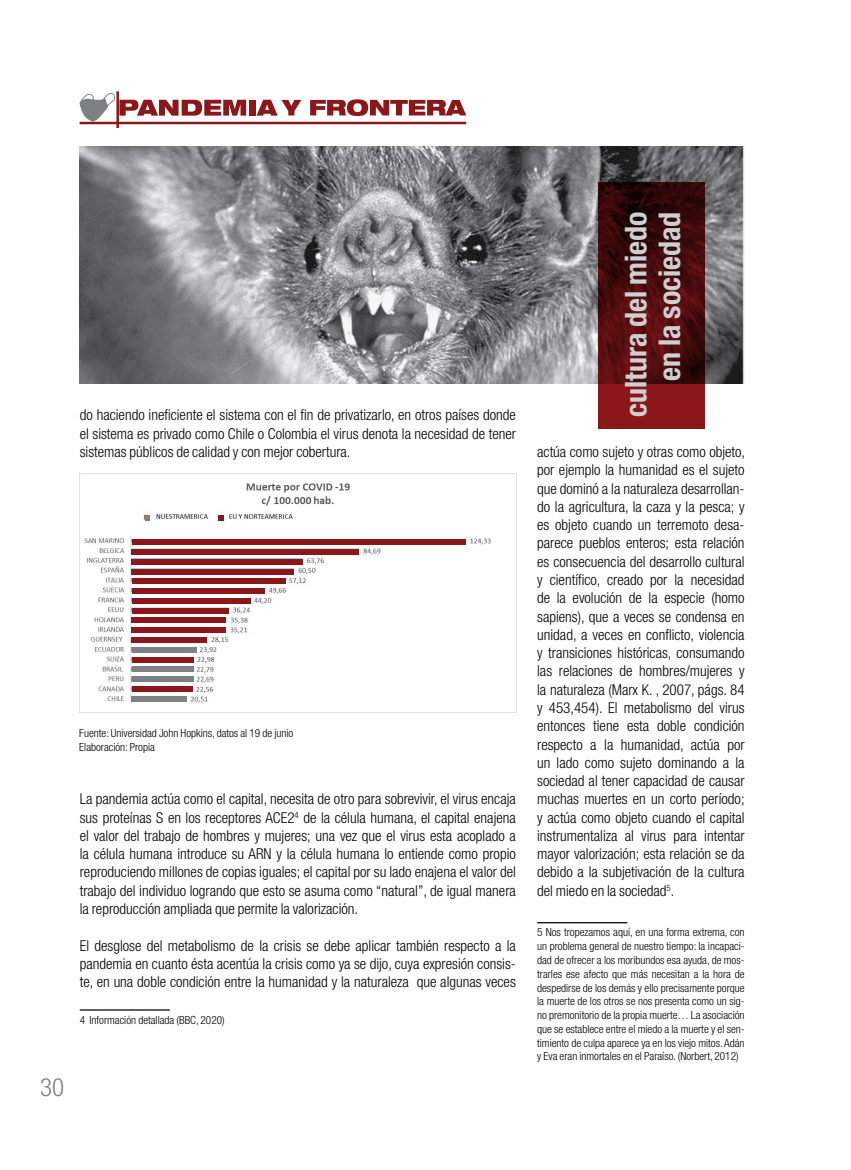
<style>
.page{position:relative;width:851px;height:1170px;background:#fff}
.page>*{position:absolute;margin:0;border:0;box-sizing:border-box;transform-origin:0 0}
.t1{font:700 condensed 30px/33.8px "Helvetica Neue LT Std";color:#cdd0d0;text-align:right}
.t2{font:300 condensed 25px "Helvetica Neue LT Std";color:#7c8283}
.t3{font:300 condensed 15px/18.2px "Helvetica Neue LT Std";color:#000;text-align:justify}
.t4{font:300 condensed 11.25px/13.8px "Helvetica Neue LT Std";color:#000;text-align:justify}
</style>
<div class="page">
<div style="left:249px;top:100px;width:6px;height:16px;background:#8b171a"></div>
<svg style="left:80px;top:93px;width:166px;height:28px"></svg>
<hr style="left:116px;top:91px;width:3px;height:37px;background:#8b171a">
<hr style="left:80px;top:122px;width:386px;height:2px;background:#8b171a">
<svg style="left:256px;top:100px;width:45px;height:16px"></svg>
<svg style="left:310px;top:99px;width:156px;height:17px"></svg>
<hr style="left:80px;top:1009px;width:90px;height:1px;background:#000">
<hr style="left:537px;top:922px;width:90px;height:1px;background:#000">
<img style="left:84px;top:483px;width:407px;height:221px">
<div style="left:132px;top:657px;width:61px;height:6px;background:#8b171a"></div>
<div style="left:132px;top:685px;width:60px;height:6px;background:#8b171a"></div>
<div style="left:132px;top:637px;width:75px;height:5px;background:#8b171a"></div>
<svg style="left:145px;top:515px;width:5px;height:5px"></svg>
<svg style="left:219px;top:515px;width:5px;height:5px"></svg>
<div style="left:132px;top:647px;width:64px;height:5px;background:#7c8283"></div>
<div style="left:132px;top:696px;width:55px;height:5px;background:#7c8283"></div>
<div style="left:132px;top:666px;width:61px;height:6px;background:#7c8283"></div>
<div style="left:132px;top:676px;width:61px;height:5px;background:#7c8283"></div>
<div style="left:132px;top:627px;width:94px;height:5px;background:#8b171a"></div>
<div style="left:132px;top:617px;width:94px;height:6px;background:#8b171a"></div>
<div style="left:132px;top:608px;width:97px;height:5px;background:#8b171a"></div>
<div style="left:132px;top:597px;width:118px;height:6px;background:#8b171a"></div>
<div style="left:132px;top:588px;width:133px;height:5px;background:#8b171a"></div>
<div style="left:132px;top:578px;width:153px;height:6px;background:#8b171a"></div>
<div style="left:132px;top:569px;width:162px;height:5px;background:#8b171a"></div>
<div style="left:132px;top:558px;width:171px;height:6px;background:#8b171a"></div>
<div style="left:132px;top:549px;width:227px;height:5px;background:#8b171a"></div>
<div style="left:132px;top:539px;width:333px;height:5px;background:#8b171a"></div>
<img style="left:80px;top:146px;width:664px;height:238px">
<svg style="left:598px;top:183px;width:106px;height:246px"></svg>
<p class="t3" style="left:80px;top:406px;width:437px">do haciendo ineficiente el sistema con el fin de privatizarlo, en otros países donde el sistema es privado como Chile o Colombia el virus denota la necesidad de tener sistemas públicos de calidad y con mejor cobertura.</p>
<p class="t4" style="left:79px;top:726px;width:215px">Fuente: Universidad John Hopkins, datos al 19 de junio<br>Elaboración: Propia</p>
<p class="t3" style="left:80px;top:789px;width:437px">La pandemia actúa como el capital, necesita de otro para sobrevivir, el virus encaja sus proteínas S en los receptores ACE2<sup>4</sup> de la célula humana, el capital enajena el valor del trabajo de hombres y mujeres; una vez que el virus esta acoplado a la célula humana introduce su ARN y la célula humana lo entiende como propio reproduciendo millones de copias iguales; el capital por su lado enajena el valor del trabajo del individuo logrando que esto se asuma como “natural”, de igual manera la reproducción ampliada que permite la valorización.</p>
<p class="t3" style="left:80px;top:935px;width:437px">El desglose del metabolismo de la crisis se debe aplicar también respecto a la pandemia en cuanto ésta acentúa la crisis como ya se dijo, cuya expresión consis&shy;te, en una doble condición entre la humanidad y la naturaleza que algunas veces</p>
<p class="t4" style="left:80px;top:1012px;width:146px">4 Información detallada (BBC, 2020)</p>
<h2 class="t2" style="left:40px;top:1073px;width:25px">30</h2>
<h1 class="t1" style="left:618px;top:417px;width:207px;rotate:-90deg">cultura del miedo en la sociedad</h1>
<p class="t3" style="left:537px;top:442px;width:209px">actúa como sujeto y otras como objeto, por ejemplo la humanidad es el sujeto que dominó a la naturaleza desarrollan&shy;do la agricultura, la caza y la pesca; y es objeto cuando un terremoto desa&shy;parece pueblos enteros; esta relación es consecuencia del desarrollo cultural y científico, creado por la necesidad de la evolución de la especie (homo sapiens), que a veces se condensa en unidad, a veces en conflicto, violencia y transiciones históricas, consumando las relaciones de hombres/mujeres y la naturaleza (Marx K. , 2007, págs. 84 y 453,454). El metabolismo del virus entonces tiene esta doble condición respecto a la humanidad, actúa por un lado como sujeto dominando a la sociedad al tener capacidad de causar muchas muertes en un corto período; y actúa como objeto cuando el capital instrumentaliza al virus para intentar mayor valorización; esta relación se da debido a la subjetivación de la cultura del miedo en la sociedad<sup>5</sup>.</p>
<p class="t4" style="left:537px;top:925px;width:209px">5 Nos tropezamos aquí, en una forma extrema, con un problema general de nuestro tiempo: la incapaci&shy;dad de ofrecer a los moribundos esa ayuda, de mos&shy;trarles ese afecto que más necesitan a la hora de despedirse de los demás y ello precisamente porque la muerte de los otros se nos presenta como un sig&shy;no premonitorio de la propia muerte… La asociación que se establece entre el miedo a la muerte y el sen&shy;timiento de culpa aparece ya en los viejo mitos. Adán y Eva eran inmortales en el Paraíso. (Norbert, 2012)</p>
</div>
